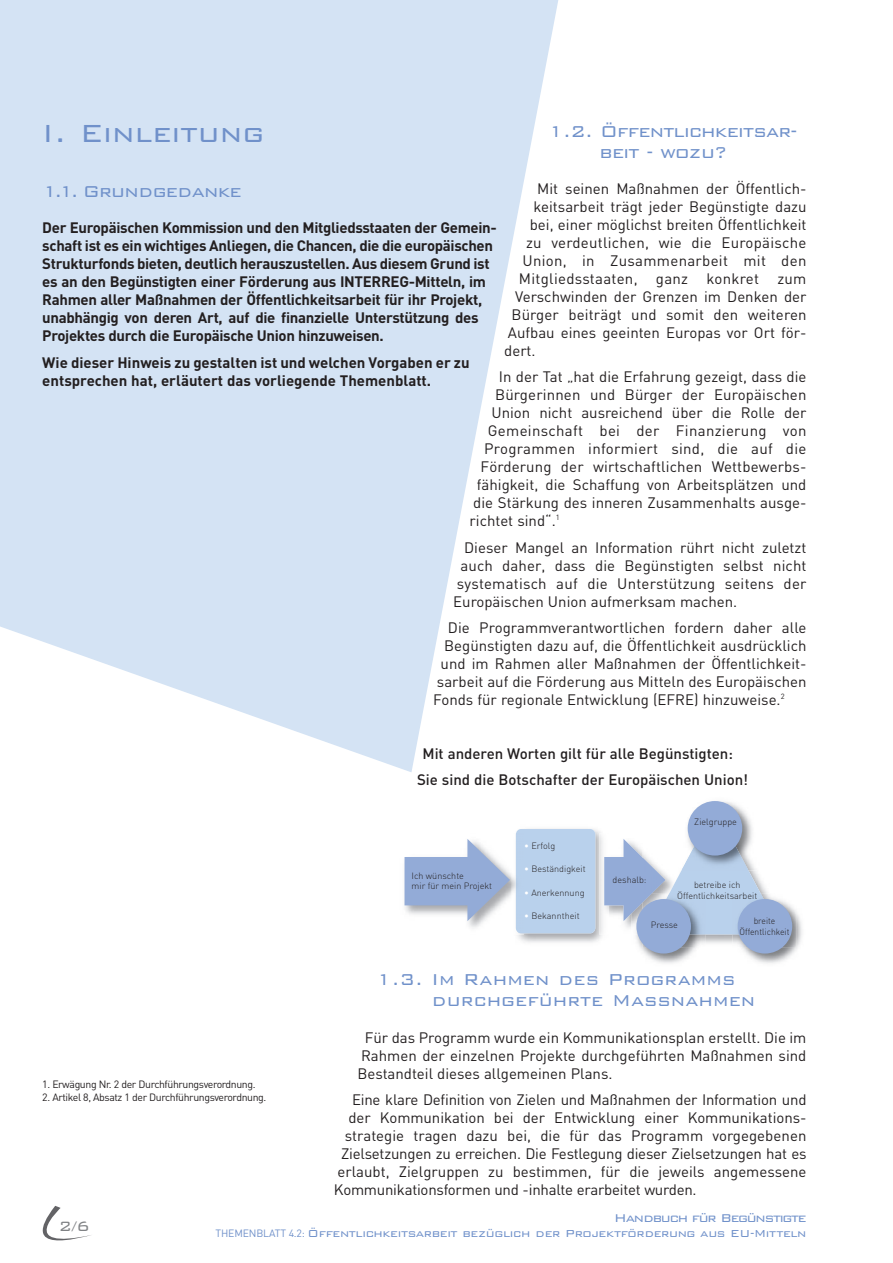
<style>
.page{position:relative;width:893px;height:1263px;background:#fff}
.page>*{position:absolute;margin:0;border:0;box-sizing:border-box;transform-origin:0 0}
.t1{font:300 33px "Bank Gothic BT";color:#7091ca}
.t2{font:300 21px/21px "Bank Gothic BT";letter-spacing:-.035em;color:#7091ca}
.t3{font:300 21px/21px "Bank Gothic BT";color:#7091ca}
.t4{font:300 18px "Bank Gothic BT";color:#808285}
.t5{font:15px/18px "DIN";color:#231f20;text-align:justify}
.t6{font:700 15px/18px "DIN";letter-spacing:-.02em;color:#231f20}
.t7{font:15px "DIN";letter-spacing:.02em;color:#231f20}
.t8{font:700 15px/18px "DIN";color:#231f20}
.t9{font:500 15px/26.5px "DIN";color:#231f20}
.t10{font:300 15px "Bank Gothic BT";letter-spacing:-.08em;color:#7091ca}
.t11{font:300 13.5px "Bank Gothic BT";letter-spacing:-.03em;color:#7091ca}
.t12{font:10.5px "DIN";letter-spacing:-.035em;color:#231f20}
.t13{font:300 9px/10.8px "DIN";color:#231f20}
.t14{font:300 9px/10.8px "DIN";color:#231f20;text-align:center;scale:.95 1}
.s1{color:#fff}
.s2{font-family:"DIN";font-weight:400;font-size:10.5px}
</style>
<div class="page">
<svg style="left:0;top:0;width:559px;height:772px;fill:#d4e3f4"></svg>
<svg style="left:43px;top:1206px;width:48px;height:34px"></svg>
<img style="left:516px;top:828px;width:86px;height:115px">
<div style="left:516px;top:829px;width:79px;height:104px;background:#b9d1ec;border-radius:5px"></div>
<img style="left:468px;top:834px;width:56px;height:101px">
<img style="left:516px;top:834px;width:8px;height:99px">
<svg style="left:404px;top:839px;width:106px;height:82px"></svg>
<img style="left:599px;top:834px;width:5px;height:101px">
<img style="left:705px;top:934px;width:27px;height:9px">
<img style="left:698px;top:801px;width:41px;height:6px">
<div style="left:688px;top:801px;width:54px;height:55px;background:#93abd7;border-radius:50%"></div>
<img style="left:636px;top:935px;width:60px;height:28px">
<img style="left:643px;top:934px;width:62px;height:14px">
<svg style="left:604px;top:807px;width:164px;height:127px"></svg>
<img style="left:647px;top:894px;width:58px;height:40px">
<img style="left:678px;top:894px;width:27px;height:5px">
<div style="left:636px;top:899px;width:55px;height:55px;background:#93abd7;border-radius:50%"></div>
<img style="left:742px;top:912px;width:60px;height:52px">
<img style="left:732px;top:900px;width:64px;height:48px">
<img style="left:732px;top:894px;width:50px;height:40px">
<img style="left:732px;top:894px;width:25px;height:5px">
<div style="left:738px;top:899px;width:54px;height:55px;background:#93abd7;border-radius:50%"></div>
<h2 class="t2" style="left:599px;top:119px;width:199px;text-indent:-51px">1.2. Öffentlichkeitsar&shy;beit - wozu?</h2>
<p class="t5" style="left:537px;top:181px;width:271px">Mit seinen Maßnahmen der Öffentlich-</p>
<p class="t5" style="left:533px;top:199px;width:275px">keitsarbeit trägt jeder Begünstigte dazu</p>
<p class="t5" style="left:530px;top:217px;width:278px">bei, einer möglichst breiten Öffentlichkeit</p>
<p class="t7" style="left:526px;top:237px;width:282px">zu verdeutlichen, wie die Europäische</p>
<p class="t7" style="left:522px;top:255px;width:285px">Union, in Zusammenarbeit mit den</p>
<p class="t7" style="left:519px;top:273px;width:289px">Mitgliedsstaaten, ganz konkret zum</p>
<p class="t5" style="left:515px;top:289px;width:293px">Verschwinden der Grenzen im Denken der</p>
<p class="t5" style="left:511px;top:307px;width:296px">Bürger beiträgt und somit den weiteren</p>
<p class="t5" style="left:508px;top:325px;width:300px">Aufbau eines geeinten Europas vor Ort för-</p>
<p class="t5" style="left:504px;top:343px;width:33px">dert.</p>
<p class="t5" style="left:499px;top:370px;width:309px">In der Tat „hat die Erfahrung gezeigt, dass die</p>
<p class="t5" style="left:495px;top:388px;width:313px">Bürgerinnen und Bürger der Europäischen</p>
<p class="t5" style="left:491px;top:406px;width:316px">Union nicht ausreichend über die Rolle der</p>
<p class="t7" style="left:488px;top:426px;width:320px">Gemeinschaft bei der Finanzierung von</p>
<p class="t7" style="left:484px;top:444px;width:324px">Programmen informiert sind, die auf die</p>
<p class="t5" style="left:480px;top:460px;width:327px">Förderung der wirtschaftlichen Wettbewerbs-</p>
<p class="t5" style="left:477px;top:478px;width:331px">fähigkeit, die Schaffung von Arbeitsplätzen und</p>
<p class="t5" style="left:473px;top:496px;width:335px">die Stärkung des inneren Zusammenhalts ausge-</p>
<p class="t5" style="left:470px;top:514px;width:92px">richtet sind“.<sup>1</sup></p>
<p class="t5" style="left:464px;top:540px;width:344px">Dieser Mangel an Information rührt nicht zuletzt</p>
<p class="t5" style="left:460px;top:558px;width:347px">auch daher, dass die Begünstigten selbst nicht</p>
<p class="t5" style="left:457px;top:576px;width:351px">systematisch auf die Unterstützung seitens der</p>
<p class="t5" style="left:453px;top:594px;width:286px">Europäischen Union aufmerksam machen.</p>
<p class="t5" style="left:448px;top:621px;width:360px">Die Programmverantwortlichen fordern daher alle</p>
<p class="t5" style="left:444px;top:639px;width:364px">Begünstigten dazu auf, die Öffentlichkeit ausdrücklich</p>
<p class="t5" style="left:440px;top:657px;width:367px">und im Rahmen aller Maßnahmen der Öffentlichkeit-</p>
<p class="t5" style="left:437px;top:675px;width:371px">sarbeit auf die Förderung aus Mitteln des Europäischen</p>
<p class="t5" style="left:433px;top:693px;width:353px">Fonds für regionale Entwicklung (EFRE) hinzuweise.<sup>2</sup></p>
<p class="t9" style="left:417px;top:742px;width:333px;text-indent:5px">Mit anderen Worten gilt für alle Begünstigten:<br>Sie sind die Botschafter der Europäischen Union!</p>
<h1 class="t1" style="left:42px;top:111px;width:224px">I. Einleitung</h1>
<h2 class="t2" style="left:42px;top:179px;width:201px">1.1. Grundgedanke</h2>
<p class="t6" style="left:42px;top:221px;width:456px">Der Europäischen Kommission und den Mitgliedsstaaten der Gemein&shy;schaft ist es ein wichtiges Anliegen, die Chancen, die die europäischen Strukturfonds bieten, deutlich herauszustellen. Aus diesem Grund ist es an den Begünstigten einer Förderung aus INTERREG-Mitteln, im Rahmen aller Maßnahmen der Öffentlichkeitsarbeit für ihr Projekt, unabhängig von deren Art, auf die finanzielle Unterstützung des Projektes durch die Europäische Union hinzuweisen.</p>
<p class="t8" style="left:42px;top:355px;width:429px">Wie dieser Hinweis zu gestalten ist und welchen Vorgaben er zu entsprechen hat, erläutert das vorliegende Themenblatt.</p>
<p class="t13" style="left:694px;top:816px;width:44px">Zielgruppe</p>
<p class="t12" style="left:42px;top:1081px;width:215px">1. Erwägung Nr. 2 der Durchführungsverordnung.</p>
<p class="t12" style="left:42px;top:1093px;width:226px">2. Artikel 8, Absatz 1 der Durchführungsverordnung.</p>
<p class="t13" style="left:524px;top:840px;width:33px"><span class="s1">•</span> Erfolg</p>
<p class="t13" style="left:524px;top:864px;width:63px"><span class="s1">•</span> Beständigkeit</p>
<p class="t13" style="left:524px;top:887px;width:62px"><span class="s1">•</span> Anerkennung</p>
<p class="t13" style="left:524px;top:911px;width:57px"><span class="s1">•</span> Bekanntheit</p>
<p class="t13" style="left:412px;top:870px;width:82px">Ich wünschte<br>mir für mein Projekt</p>
<p class="t13" style="left:613px;top:875px;width:35px">deshalb:</p>
<p class="t13" style="left:677px;top:880px;width:82px;text-align:center">betreibe ich<br>Öffentlichkeitsarbeit</p>
<p class="t14" style="left:739px;top:916px;width:54px">breite<br>Öffentlichkeit</p>
<p class="t13" style="left:651px;top:920px;width:29px">Presse</p>
<h2 class="t3" style="left:431px;top:967px;width:325px;text-indent:-56px">1.3. Im Rahmen des Programms durchgeführte Massnahmen</h2>
<p class="t5" style="left:357px;top:1030px;width:450px;text-indent:7px">Für das Programm wurde ein Kommunikationsplan erstellt. Die im Rahmen der einzelnen Projekte durchgeführten Maßnahmen sind Bestandteil dieses allgemeinen Plans.</p>
<p class="t5" style="left:352px;top:1093px;width:456px">Eine klare Definition von Zielen und Maßnahmen der Information und</p>
<p class="t5" style="left:348px;top:1111px;width:459px">der Kommunikation bei der Entwicklung einer Kommunikations-</p>
<p class="t5" style="left:345px;top:1129px;width:463px">strategie tragen dazu bei, die für das Programm vorgegebenen</p>
<p class="t5" style="left:341px;top:1147px;width:467px">Zielsetzungen zu erreichen. Die Festlegung dieser Zielsetzungen hat es</p>
<p class="t5" style="left:337px;top:1165px;width:470px">erlaubt, Zielgruppen zu bestimmen, für die jeweils angemessene</p>
<p class="t5" style="left:334px;top:1183px;width:364px">Kommunikationsformen und -inhalte erarbeitet wurden.</p>
<p class="t4" style="left:58px;top:1214px;width:33px">2/6</p>
<p class="t10" style="left:614px;top:1208px;width:194px">Handbuch für Begünstigte</p>
<p class="t11" style="left:215px;top:1225px;width:592px"><span class="s2">THEMENBLATT 4.2:</span> Öffentlichkeitsarbeit bezüglich der Projektförderung aus EU-Mitteln</p>
</div>
